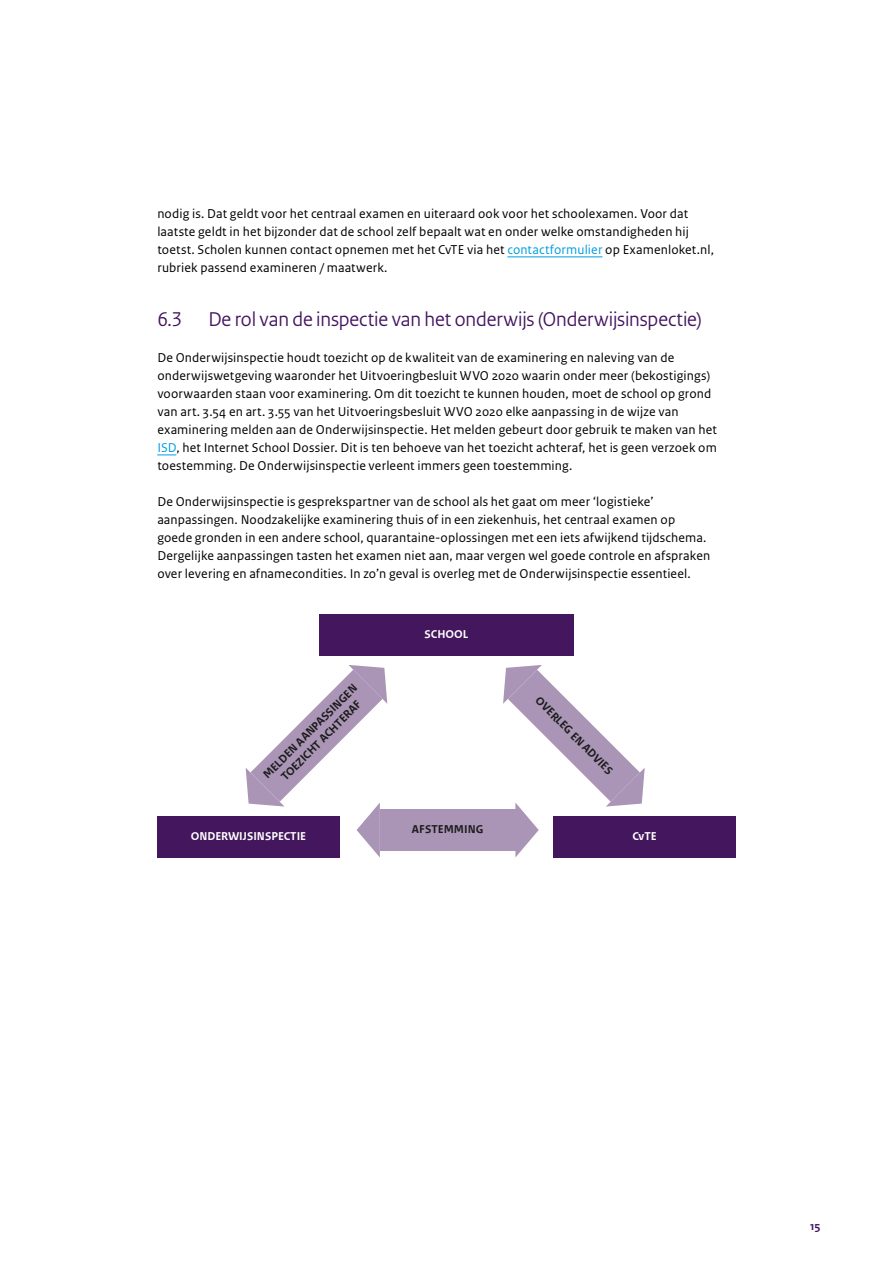
<style>
.page{position:relative;width:893px;height:1263px;background:#fff}
.page>*{position:absolute;margin:0;border:0;box-sizing:border-box;transform-origin:0 0}
.H3_Paragraafkop_Sans{font:21px "Rijksoverheid Sans Heading";letter-spacing:-.005em;color:#42145f}
.P_Broodtekst_Sans{font:13.5px/18px "Rijksoverheid Sans Text";letter-spacing:.01em;color:#000}
.t1{font:700 12px/14.4px "Rijksoverheid Sans Text TT";color:#1c1c1b;text-align:center}
.t2{font:700 12px "Rijksoverheid Sans Text TT";color:#fff}
.t3{font:700 12px "Rijksoverheid Sans Text";color:#42145f}
.s1{color:#009ee3}
</style>
<div class="page">
<hr style="left:507px;top:256px;width:95px;height:1px;background:#009ee3">
<svg style="left:157px;top:454px;width:19px;height:1px"></svg>
<div style="left:319px;top:614px;width:255px;height:41px;background:#44165d"></div>
<div style="left:157px;top:816px;width:182px;height:41px;background:#44165d"></div>
<div style="left:380px;top:809px;width:135px;height:42px;background:#aa95b7"></div>
<div style="left:553px;top:816px;width:183px;height:41px;background:#44165d"></div>
<svg style="left:246px;top:665px;width:141px;height:192px"></svg>
<svg style="left:503px;top:665px;width:142px;height:192px"></svg>
<p class="P_Broodtekst_Sans" style="left:157px;top:205px;width:558px">nodig is. Dat geldt voor het centraal examen en uiteraard ook voor het schoolexamen. Voor dat laatste geldt in het bijzonder dat de school zelf bepaalt wat en onder welke omstandigheden hij toetst. Scholen kunnen contact opnemen met het CvTE via het <span class="s1">contactformulier</span> op Examenloket.nl, rubriek passend examineren / maatwerk.</p>
<h3 class="H3_Paragraafkop_Sans" style="left:157px;top:307px;width:546px">6.3 De rol van de inspectie van het onderwijs (Onderwijsinspectie)</h3>
<p class="P_Broodtekst_Sans" style="left:157px;top:349px;width:561px">De Onderwijsinspectie houdt toezicht op de kwaliteit van de examinering en naleving van de onderwijswetgeving waaronder het Uitvoeringbesluit WVO 2020 waarin onder meer (bekostigings) voorwaarden staan voor examinering. Om dit toezicht te kunnen houden, moet de school op grond van art. 3.54 en art. 3.55 van het Uitvoeringsbesluit WVO 2020 elke aanpassing in de wijze van examinering melden aan de Onderwijsinspectie. Het melden gebeurt door gebruik te maken van het <span class="s1">ISD</span>, het Internet School Dossier. Dit is ten behoeve van het toezicht achteraf, het is geen verzoek om toestemming. De Onderwijsinspectie verleent immers geen toestemming.</p>
<p class="P_Broodtekst_Sans" style="left:157px;top:493px;width:554px">De Onderwijsinspectie is gesprekspartner van de school als het gaat om meer ‘logistieke’ aanpassingen. Noodzakelijke examinering thuis of in een ziekenhuis, het centraal examen op goede gronden in een andere school, quarantaine-oplossingen met een iets afwijkend tijdschema.<br>Dergelijke aanpassingen tasten het examen niet aan, maar vergen wel goede controle en afspraken over levering en afnamecondities. In zo’n geval is overleg met de Onderwijsinspectie essentieel.</p>
<p class="t1" style="left:260px;top:771px;width:129px;rotate:-45deg">MELDEN AANPASSINGEN<br>TOEZICHT ACHTERAF</p>
<p class="t2" style="left:191px;top:829px;width:117px">ONDERWIJSINSPECTIE</p>
<p class="t2" style="left:425px;top:627px;width:45px">SCHOOL</p>
<p class="t1" style="left:412px;top:822px;width:73px">AFSTEMMING</p>
<p class="t1" style="left:542px;top:693px;width:106px;rotate:45deg">OVERLEG EN ADVIES</p>
<p class="t2" style="left:632px;top:829px;width:26px">CvTE</p>
<p class="t3" style="left:810px;top:1219px;width:12px">15</p>
</div>
